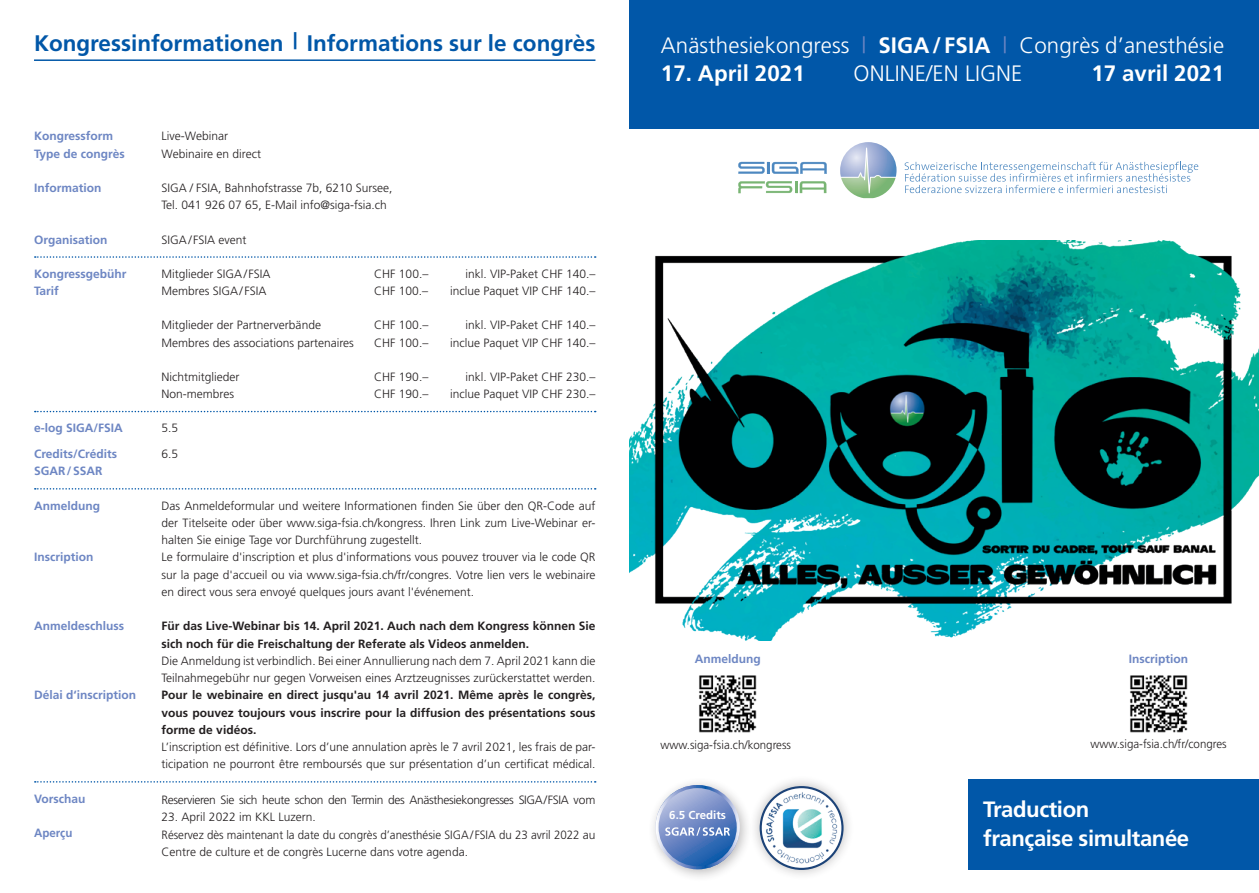
<style>
.page{position:relative;width:1259px;height:893px;background:#fff}
.page>*{position:absolute;margin:0;border:0;box-sizing:border-box;transform-origin:0 0}
.Titel{font:700 22.5px "Frutiger";color:#0157a8}
.Titel-2{font:300 22.35px "Frutiger";letter-spacing:.005em;color:#fff}
.Titel-3{font:700 22.35px "Frutiger";letter-spacing:.005em;color:#fff}
.Titel-4{font:700 22.2px/28.8px "Frutiger";letter-spacing:-.02em;color:#fff}
.Lauftext{font:300 12px/17.2px "Frutiger";color:#231f20;text-align:justify}
.Lauftext-2{font:700 12px/17.2px "Frutiger";color:#231f20}
.Lauftext-3{font:700 12px "Frutiger";color:#6d86c3}
.Lauftext-4{font:300 12px/17.2px "Frutiger";color:#231f20;scale:.96 1}
.Lauftext-5{font:300 12px "Frutiger";letter-spacing:-.03em;color:#231f20}
.Lauftext-6{font:700 12px "Frutiger";color:#6d86c3;scale:.96 1}
.t1{font:700 11.55px "Frutiger";color:#fff}
.s1{color:#6d86c3}
.s2{font-weight:700}
</style>
<div class="page">
<hr style="left:34px;top:59px;width:561px;height:2px;background:#0157a8">
<svg style="left:35px;top:256px;width:561px;height:2px"></svg>
<svg style="left:35px;top:411px;width:561px;height:1px"></svg>
<svg style="left:35px;top:488px;width:561px;height:2px"></svg>
<svg style="left:35px;top:781px;width:561px;height:2px"></svg>
<svg style="left:738px;top:162px;width:88px;height:12px"></svg>
<svg style="left:738px;top:181px;width:88px;height:12px"></svg>
<img style="left:840px;top:142px;width:56px;height:37px">
<svg style="left:841px;top:156px;width:54px;height:42px;background:#a8c2bf"></svg>
<svg style="left:904px;top:162px;width:294px;height:31px"></svg>
<div style="left:629px;top:0;width:630px;height:128px;background:#0157a8"></div>
<div style="left:968px;top:779px;width:291px;height:91px;background:#0157a8"></div>
<div style="left:749px;top:775px;width:105px;height:106px;background:#231f20;opacity:.3"></div>
<img style="left:760px;top:787px;width:82px;height:82px;border-radius:41px">
<div style="left:759px;top:786px;width:84px;height:84px;border:2px solid #1c4378;border-radius:50%"></div>
<div style="left:647px;top:777px;width:106px;height:105px;background:#231f20;opacity:.3"></div>
<div style="left:654px;top:798px;width:84px;height:62px;background:#231f20;opacity:.3"></div>
<svg style="left:657px;top:786px;width:81px;height:82px;background:#6a8ac4"></svg>
<div style="left:655px;top:785px;width:85px;height:84px;border:3px solid #fff;border-radius:50%"></div>
<svg style="left:665px;top:827px;width:65px;height:9px"></svg>
<img style="left:629px;top:240px;width:630px;height:401px">
<img style="left:699px;top:675px;width:58px;height:58px">
<img style="left:1130px;top:675px;width:58px;height:58px">
<p class="Titel" style="left:34px;top:30px;width:563px">Kongressinformationen | Informations sur le congrès</p>
<p class="Lauftext-3" style="left:34px;top:129px;width:81px">Kongressform</p>
<p class="Lauftext" style="left:162px;top:128px;width:68px">Live-Webinar</p>
<p class="Lauftext-3" style="left:34px;top:147px;width:92px">Type de congrès</p>
<p class="Lauftext" style="left:162px;top:145px;width:101px">Webinaire en direct</p>
<p class="Lauftext-3" style="left:34px;top:181px;width:69px">Information</p>
<p class="Lauftext" style="left:162px;top:179px;width:232px">SIGA / FSIA, Bahnhofstrasse 7b, 6210 Sursee,</p>
<p class="Lauftext" style="left:162px;top:196px;width:227px">Tel. 041 926 07 65, E-Mail info@siga-fsia.ch</p>
<p class="Lauftext-3" style="left:34px;top:232px;width:75px">Organisation</p>
<p class="Lauftext" style="left:162px;top:231px;width:86px">SIGA/ FSIA event</p>
<p class="Lauftext-3" style="left:34px;top:267px;width:94px">Kongressgebühr</p>
<p class="Lauftext" style="left:162px;top:265px;width:110px">Mitglieder SIGA/ FSIA</p>
<p class="Lauftext" style="left:374px;top:265px;width:56px">CHF 100.–</p>
<p class="Lauftext" style="left:465px;top:265px;width:132px">inkl. VIP-Paket CHF 140.–</p>
<p class="Lauftext-3" style="left:34px;top:284px;width:26px">Tarif</p>
<p class="Lauftext" style="left:162px;top:282px;width:106px">Membres SIGA/ FSIA</p>
<p class="Lauftext" style="left:374px;top:282px;width:56px">CHF 100.–</p>
<p class="Lauftext" style="left:450px;top:282px;width:147px">inclue Paquet VIP CHF 140.–</p>
<p class="Lauftext" style="left:162px;top:316px;width:161px">Mitglieder der Partnerverbände</p>
<p class="Lauftext" style="left:374px;top:316px;width:56px">CHF 100.–</p>
<p class="Lauftext" style="left:465px;top:316px;width:132px">inkl. VIP-Paket CHF 140.–</p>
<p class="Lauftext" style="left:162px;top:334px;width:194px">Membres des associations partenaires</p>
<p class="Lauftext" style="left:374px;top:334px;width:56px">CHF 100.–</p>
<p class="Lauftext" style="left:450px;top:334px;width:147px">inclue Paquet VIP CHF 140.–</p>
<p class="Lauftext" style="left:162px;top:368px;width:79px">Nichtmitglieder</p>
<p class="Lauftext" style="left:374px;top:368px;width:56px">CHF 190.–</p>
<p class="Lauftext" style="left:465px;top:368px;width:132px">inkl. VIP-Paket CHF 230.–</p>
<p class="Lauftext" style="left:162px;top:385px;width:74px">Non-membres</p>
<p class="Lauftext" style="left:374px;top:385px;width:56px">CHF 190.–</p>
<p class="Lauftext" style="left:450px;top:385px;width:147px">inclue Paquet VIP CHF 230.–</p>
<p class="Lauftext-3" style="left:34px;top:421px;width:90px">e-log SIGA/FSIA</p>
<p class="Lauftext" style="left:162px;top:419px;width:18px">5.5</p>
<p class="Lauftext-3" style="left:34px;top:447px;width:85px">Credits/Crédits</p>
<p class="Lauftext" style="left:162px;top:445px;width:18px">6.5</p>
<p class="Lauftext-3" style="left:34px;top:464px;width:70px">SGAR/SSAR</p>
<p class="Lauftext-3" style="left:34px;top:498px;width:67px">Anmeldung</p>
<p class="Lauftext" style="left:162px;top:497px;width:435px">Das Anmeldeformular und weitere Informationen finden Sie über den QR-Code auf der Titelseite oder über www.siga-fsia.ch/kongress. Ihren Link zum Live-Webinar er&shy;halten Sie einige Tage vor Durchführung zugestellt.</p>
<p class="Lauftext-3" style="left:34px;top:550px;width:61px">Inscription</p>
<p class="Lauftext" style="left:162px;top:548px;width:435px">Le formulaire d'inscription et plus d'informations vous pouvez trouver via le code QR sur la page d'accueil ou via www.siga-fsia.ch/fr/congres. Votre lien vers le webinaire en direct vous sera envoyé quelques jours avant l'événement.</p>
<p class="Lauftext-3" style="left:34px;top:619px;width:91px">Anmeldeschluss</p>
<p class="Lauftext-2" style="left:162px;top:617px;width:435px">Für das Live-Webinar bis 14. April 2021. Auch nach dem Kongress können Sie sich noch für die Freischaltung der Referate als Videos anmelden.</p>
<p class="Lauftext" style="left:162px;top:652px;width:435px">Die Anmeldung ist verbindlich. Bei einer Annullierung nach dem 7. April 2021 kann die<br>Teilnahmegebühr nur gegen Vorweisen eines Arztzeugnisses zurückerstattet werden.</p>
<p class="Lauftext-3" style="left:34px;top:688px;width:104px">Délai d‘inscription</p>
<p class="Lauftext-2" style="left:162px;top:686px;width:435px;text-align:justify">Pour le webinaire en direct jusqu'au 14 avril 2021. Même après le congrès, vous pouvez toujours vous inscrire pour la diffusion des présentations sous forme de vidéos.</p>
<p class="Lauftext" style="left:162px;top:738px;width:435px">L’inscription est définitive. Lors d’une annulation après le 7 avril 2021, les frais de par&shy;ticipation ne pourront être remboursés que sur présentation d’un certificat médical.</p>
<p class="Lauftext-3" style="left:34px;top:791px;width:53px">Vorschau</p>
<p class="Lauftext-5" style="left:162px;top:793px;width:435px">Reservieren Sie sich heute schon den Termin des Anästhesiekongresses SIGA/FSIA vom</p>
<p class="Lauftext" style="left:162px;top:809px;width:156px">23. April 2022 im KKL Luzern.</p>
<p class="Lauftext-6" style="left:34px;top:826px;width:41px">Aperçu</p>
<p class="Lauftext-4" style="left:162px;top:826px;width:453px">Réservez dès maintenant la date du congrès d’anesthésie SIGA/ FSIA du 23 avril 2022 au<br>Centre de culture et de congrès Lucerne dans votre agenda.</p>
<p class="Titel-2" style="left:661px;top:33px;width:565px">Anästhesiekongress <span class="s1">|</span> <span class="s2">SIGA/ FSIA</span> <span class="s1">|</span> Congrès d’anesthésie</p>
<p class="Titel-3" style="left:661px;top:60px;width:145px">17. April 2021</p>
<p class="Titel-2" style="left:853px;top:60px;width:170px">ONLINE/EN LIGNE</p>
<p class="Titel-3" style="left:1091px;top:60px;width:134px">17 avril 2021</p>
<p class="Lauftext-3" style="left:695px;top:651px;width:67px">Anmeldung</p>
<p class="Lauftext-3" style="left:1129px;top:651px;width:61px">Inscription</p>
<p class="Lauftext-4" style="left:660px;top:736px;width:137px">www.siga-fsia.ch/kongress</p>
<p class="Lauftext-4" style="left:1090px;top:736px;width:143px">www.siga-fsia.ch/fr/congres</p>
<p class="t1" style="left:669px;top:803px;width:58px">5.5 Credits</p>
<p class="t1" style="left:669px;top:809px;width:58px">6.5 Credits</p>
<p class="Titel-4" style="left:983px;top:794px;width:207px">Traduction<br>française simultanée</p>
</div>
